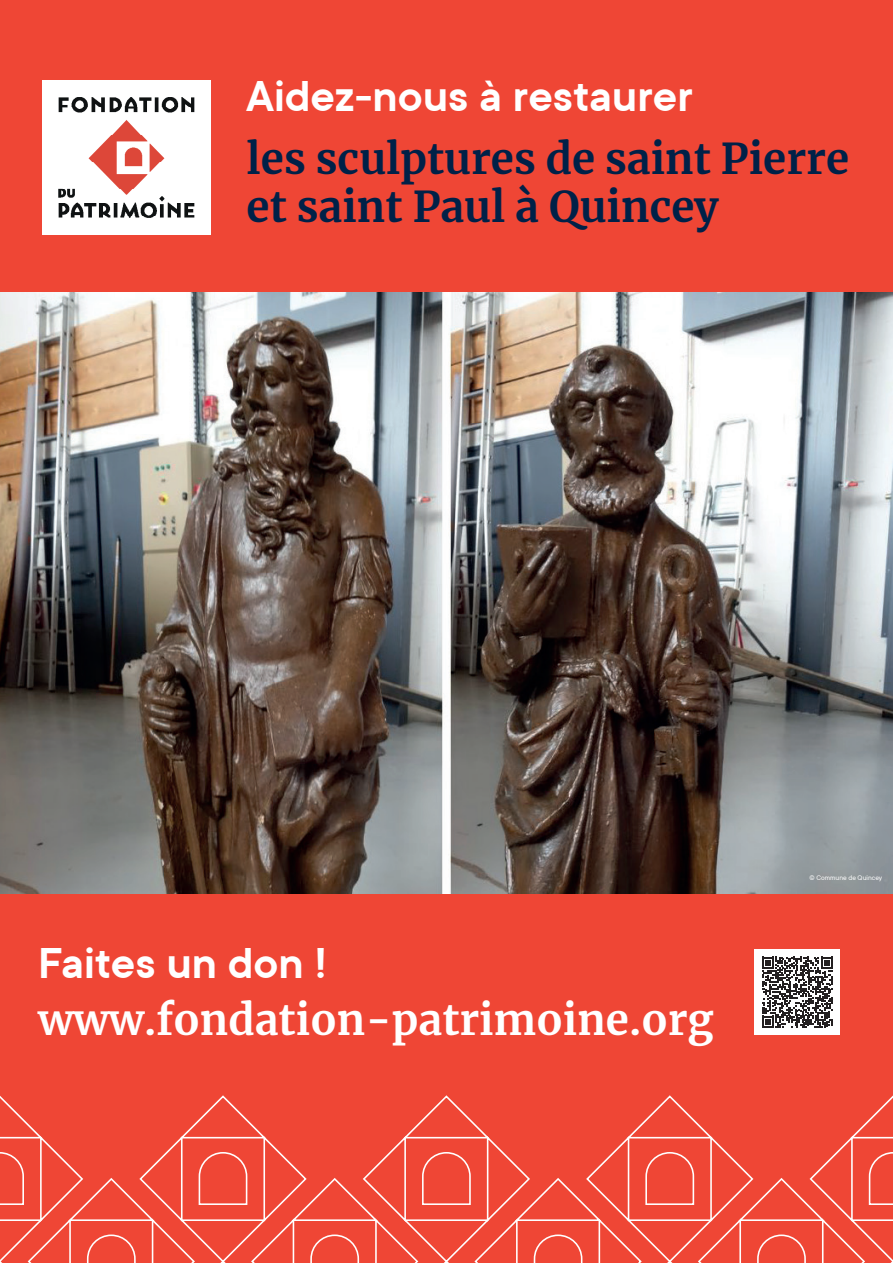
<style>
.page{position:relative;width:893px;height:1263px;background:#ef4635}
.page>*{position:absolute;margin:0;border:0;box-sizing:border-box;transform-origin:0 0}
.t1{font:600 48px "TT Commons";color:#fff}
.t2{font:700 42px/48.8px "Merriweather";color:#002148}
.t3{font:700 42px "Merriweather";color:#fff}
.t4{font:7.5px "TT Commons";color:#fff}
</style>
<div class="page">
<img style="left:0;top:292px;width:893px;height:601px">
<div style="left:755px;top:950px;width:85px;height:85px;background:#fff"></div>
<svg style="left:762px;top:957px;width:71px;height:71px"></svg>
<img style="left:43px;top:81px;width:167px;height:154px">
<svg style="left:0;top:1095px;width:893px;height:168px"></svg>
<p class="t1" style="left:247px;top:65px;width:448px">Aidez-nous à restaurer</p>
<p class="t2" style="left:247px;top:133px;width:604px">les sculptures de saint Pierre et saint Paul à Quincey</p>
<p class="t1" style="left:38px;top:932px;width:290px">Faites un don !</p>
<p class="t3" style="left:38px;top:990px;width:677px">www.fondation-patrimoine.org</p>
<p class="t4" style="left:810px;top:873px;width:74px">© Commune de Quincey</p>
</div>
